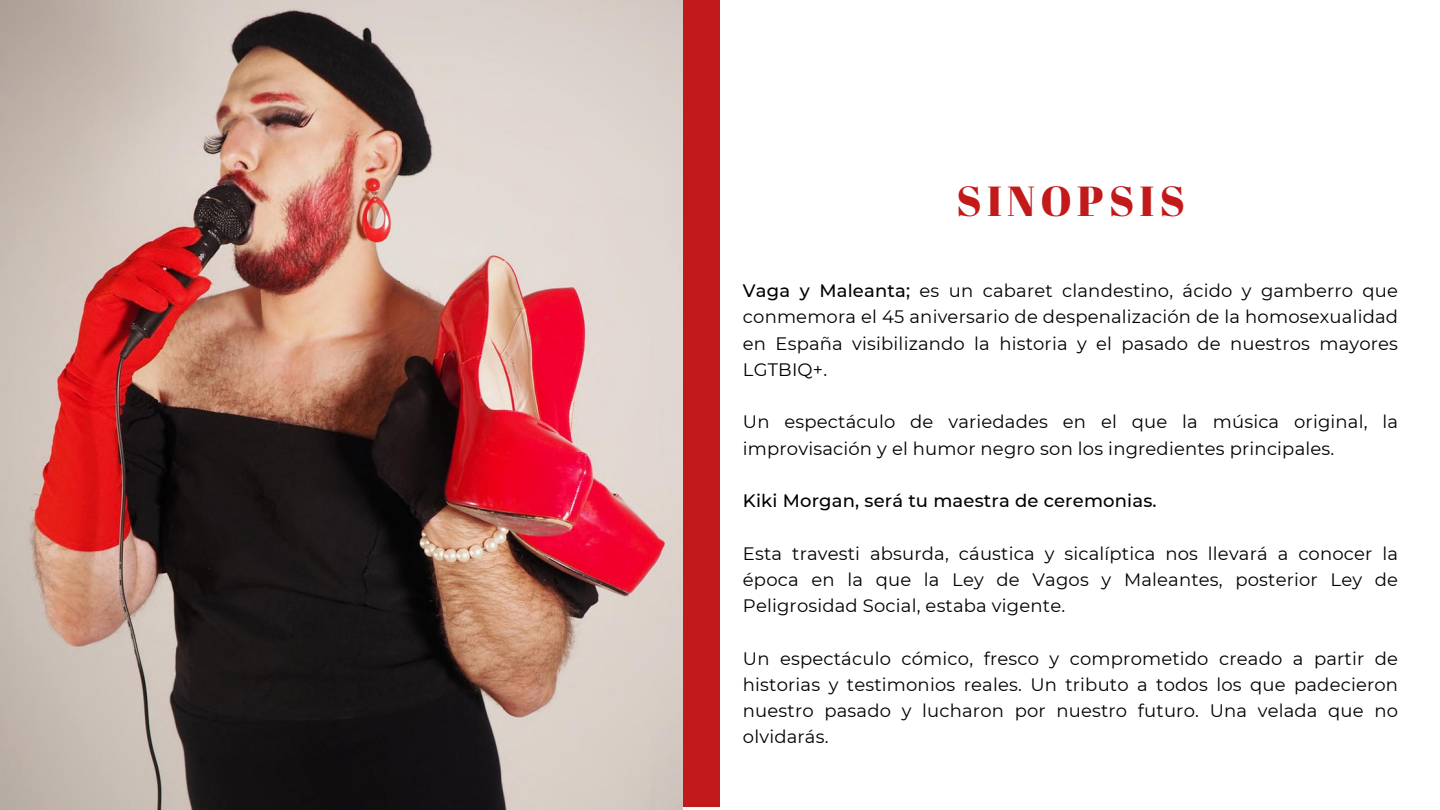
<style>
.page{position:relative;width:1440px;height:810px;background:#fff}
.page>*{position:absolute;margin:0;border:0;box-sizing:border-box;transform-origin:0 0}
.t1{font:42px "Abril Fatface";letter-spacing:.125em;color:#c21a1b}
.t2{font:18px/26.2px "Montserrat";letter-spacing:.01em;color:#000;text-align:justify}
.t3{font:500 18px "Montserrat";letter-spacing:.01em;color:#000}
.s1{font-weight:500}
</style>
<div class="page">
<div style="left:682px;top:1px;width:38px;height:807px;background:#c21a1b"></div>
<img style="left:0;top:0;width:682px;height:810px">
<p class="t1" style="left:957px;top:172px;width:230px">SINOPSIS</p>
<p class="t2" style="left:743px;top:278px;width:657px"><span class="s1">Vaga y Maleanta;</span> es un cabaret clandestino, ácido y gamberro que conmemora el 45 aniversario de despenalización de la homosexualidad en España visibilizando la historia y el pasado de nuestros mayores LGTBIQ+.</p>
<p class="t2" style="left:743px;top:409px;width:657px">Un espectáculo de variedades en el que la música original, la improvisación y el humor negro son los ingredientes principales.</p>
<p class="t3" style="left:743px;top:490px;width:415px">Kiki Morgan, será tu maestra de ceremonias.</p>
<p class="t2" style="left:743px;top:540px;width:657px">Esta travesti absurda, cáustica y sicalíptica nos llevará a conocer la época en la que la Ley de Vagos y Maleantes, posterior Ley de Peligrosidad Social, estaba vigente.</p>
<p class="t2" style="left:743px;top:645px;width:657px">Un espectáculo cómico, fresco y comprometido creado a partir de historias y testimonios reales. Un tributo a todos los que padecieron nuestro pasado y lucharon por nuestro futuro. Una velada que no olvidarás.</p>
</div>
